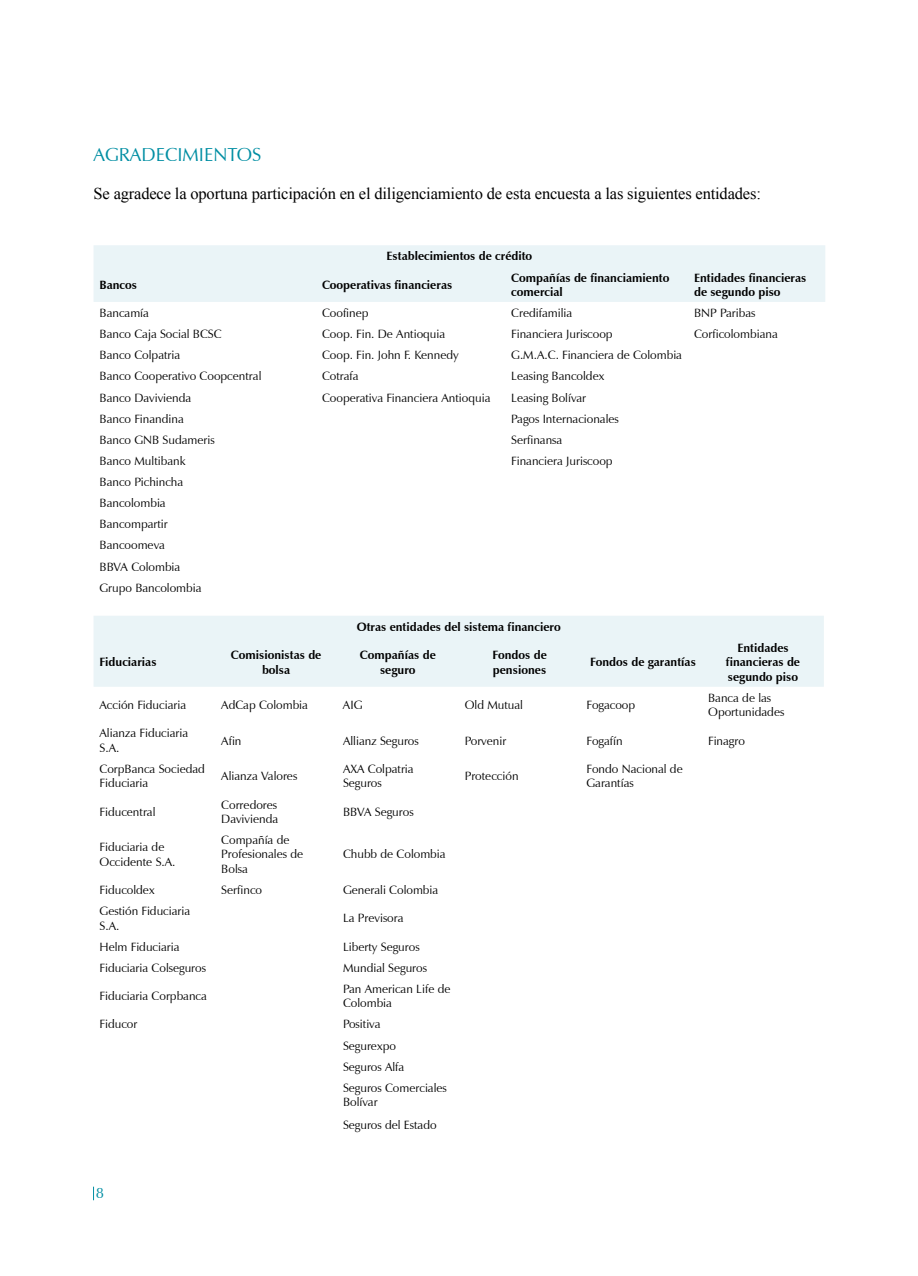
<style>
.page{position:relative;width:918px;height:1276px;background:#fff}
.page>*{position:absolute;margin:0;border:0;box-sizing:border-box;transform-origin:0 0}
.t1{font:18.75px "Zapf Humanist 601 BT";color:#008ea3}
.t2{font:16.5px "Times New Roman";letter-spacing:-.01em;color:#000}
.t3{font:15px "Zapf Humanist 601 BT";color:#008ea3}
.t4{font:12px/14.4px "Zapf Humanist 601 BT";color:#000}
.t5{font:700 12px/14.4px "Zapf Humanist 601 BT";color:#000}
</style>
<div class="page">
<svg style="left:93px;top:1186px;width:1px;height:14px"></svg>
<div style="left:94px;top:245px;width:731px;height:57px;background:#eaf4f7"></div>
<div style="left:94px;top:616px;width:730px;height:71px;background:#eaf4f7"></div>
<h1 class="t1" style="left:94px;top:143px;width:169px">AGRADECIMIENTOS</h1>
<h2 class="t2" style="left:94px;top:183px;width:669px">Se agradece la oportuna participación en el diligenciamiento de esta encuesta a las siguientes entidades:</h2>
<p class="t5" style="left:387px;top:249px;width:147px">Establecimientos de crédito</p>
<p class="t5" style="left:100px;top:277px;width:39px">Bancos</p>
<p class="t5" style="left:322px;top:277px;width:132px">Cooperativas financieras</p>
<p class="t5" style="left:511px;top:270px;width:160px">Compañías de financiamiento comercial</p>
<p class="t5" style="left:694px;top:270px;width:114px">Entidades financieras de segundo piso</p>
<p class="t4" style="left:100px;top:306px;width:51px">Bancamía</p>
<p class="t4" style="left:322px;top:306px;width:48px">Coofinep</p>
<p class="t4" style="left:511px;top:306px;width:63px">Credifamilia</p>
<p class="t4" style="left:694px;top:306px;width:63px">BNP Paribas</p>
<p class="t4" style="left:100px;top:327px;width:124px">Banco Caja Social BCSC</p>
<p class="t4" style="left:322px;top:327px;width:125px">Coop. Fin. De Antioquia</p>
<p class="t4" style="left:511px;top:327px;width:103px">Financiera Juriscoop</p>
<p class="t4" style="left:694px;top:327px;width:85px">Corficolombiana</p>
<p class="t4" style="left:100px;top:348px;width:82px">Banco Colpatria</p>
<p class="t4" style="left:322px;top:348px;width:138px">Coop. Fin. John F. Kennedy</p>
<p class="t4" style="left:511px;top:348px;width:172px">G.M.A.C. Financiera de Colombia</p>
<p class="t4" style="left:100px;top:369px;width:163px">Banco Cooperativo Coopcentral</p>
<p class="t4" style="left:322px;top:369px;width:38px">Cotrafa</p>
<p class="t4" style="left:511px;top:369px;width:95px">Leasing Bancoldex</p>
<p class="t4" style="left:100px;top:390px;width:93px">Banco Davivienda</p>
<p class="t4" style="left:322px;top:390px;width:170px">Cooperativa Financiera Antioquia</p>
<p class="t4" style="left:511px;top:390px;width:76px">Leasing Bolívar</p>
<p class="t4" style="left:100px;top:411px;width:86px">Banco Finandina</p>
<p class="t4" style="left:511px;top:411px;width:109px">Pagos Internacionales</p>
<p class="t4" style="left:100px;top:432px;width:117px">Banco GNB Sudameris</p>
<p class="t4" style="left:511px;top:432px;width:53px">Serfinansa</p>
<p class="t4" style="left:100px;top:453px;width:87px">Banco Multibank</p>
<p class="t4" style="left:511px;top:453px;width:103px">Financiera Juriscoop</p>
<p class="t4" style="left:100px;top:471px;width:104px;line-height:21.1px">Banco Pichincha<br>Bancolombia<br>Bancompartir<br>Bancoomeva<br>BBVA Colombia<br>Grupo Bancolombia</p>
<p class="t5" style="left:357px;top:619px;width:205px">Otras entidades del sistema financiero</p>
<p class="t5" style="left:100px;top:655px;width:59px">Fiduciarias</p>
<p class="t5" style="left:231px;top:648px;width:92px;text-align:center">Comisionistas de bolsa</p>
<p class="t5" style="left:360px;top:648px;width:77px;text-align:center">Compañías de seguro</p>
<p class="t5" style="left:492px;top:648px;width:56px">Fondos de pensiones</p>
<p class="t5" style="left:590px;top:655px;width:107px">Fondos de garantías</p>
<p class="t5" style="left:726px;top:640px;width:76px;text-align:center">Entidades financieras de segundo piso</p>
<p class="t4" style="left:100px;top:698px;width:88px">Acción Fiduciaria</p>
<p class="t4" style="left:221px;top:698px;width:88px">AdCap Colombia</p>
<p class="t4" style="left:343px;top:698px;width:21px">AIG</p>
<p class="t4" style="left:465px;top:698px;width:60px">Old Mutual</p>
<p class="t4" style="left:586px;top:698px;width:50px">Fogacoop</p>
<p class="t4" style="left:708px;top:690px;width:78px">Banca de las<br>Oportunidades</p>
<p class="t4" style="left:100px;top:726px;width:90px">Alianza Fiduciaria<br>S.A.</p>
<p class="t4" style="left:221px;top:733px;width:22px">Afin</p>
<p class="t4" style="left:343px;top:733px;width:77px">Allianz Seguros</p>
<p class="t4" style="left:465px;top:733px;width:43px">Porvenir</p>
<p class="t4" style="left:586px;top:733px;width:38px">Fogafín</p>
<p class="t4" style="left:708px;top:733px;width:38px">Finagro</p>
<p class="t4" style="left:100px;top:761px;width:107px">CorpBanca Sociedad<br>Fiduciaria</p>
<p class="t4" style="left:221px;top:769px;width:78px">Alianza Valores</p>
<p class="t4" style="left:343px;top:761px;width:72px">AXA Colpatria<br>Seguros</p>
<p class="t4" style="left:465px;top:769px;width:55px">Protección</p>
<p class="t4" style="left:586px;top:761px;width:98px">Fondo Nacional de<br>Garantías</p>
<p class="t4" style="left:100px;top:804px;width:57px">Fiducentral</p>
<p class="t4" style="left:221px;top:797px;width:58px">Corredores<br>Davivienda</p>
<p class="t4" style="left:343px;top:804px;width:72px">BBVA Seguros</p>
<p class="t4" style="left:100px;top:840px;width:77px">Fiduciaria de<br>Occidente S.A.</p>
<p class="t4" style="left:221px;top:832px;width:83px">Compañía de<br>Profesionales de<br>Bolsa</p>
<p class="t4" style="left:343px;top:847px;width:104px">Chubb de Colombia</p>
<p class="t4" style="left:100px;top:882px;width:57px">Fiducoldex</p>
<p class="t4" style="left:221px;top:882px;width:42px">Serfinco</p>
<p class="t4" style="left:343px;top:882px;width:97px">Generali Colombia</p>
<p class="t4" style="left:100px;top:903px;width:92px">Gestión Fiduciaria<br>S.A.</p>
<p class="t4" style="left:343px;top:911px;width:62px">La Previsora</p>
<p class="t4" style="left:100px;top:939px;width:82px">Helm Fiduciaria</p>
<p class="t4" style="left:343px;top:939px;width:78px">Liberty Seguros</p>
<p class="t4" style="left:100px;top:960px;width:108px">Fiduciaria Colseguros</p>
<p class="t4" style="left:343px;top:960px;width:86px">Mundial Seguros</p>
<p class="t4" style="left:100px;top:988px;width:109px">Fiduciaria Corpbanca</p>
<p class="t4" style="left:343px;top:981px;width:109px">Pan American Life de<br>Colombia</p>
<p class="t4" style="left:100px;top:1017px;width:39px">Fiducor</p>
<p class="t4" style="left:343px;top:1013px;width:105px;line-height:21.1px">Positiva<br>Segurexpo<br>Seguros Alfa<br>Seguros Comerciales</p>
<p class="t4" style="left:343px;top:1090px;width:95px;line-height:22.8px">Bolívar<br>Seguros del Estado</p>
<p class="t3" style="left:96px;top:1184px;width:10px">8</p>
</div>
